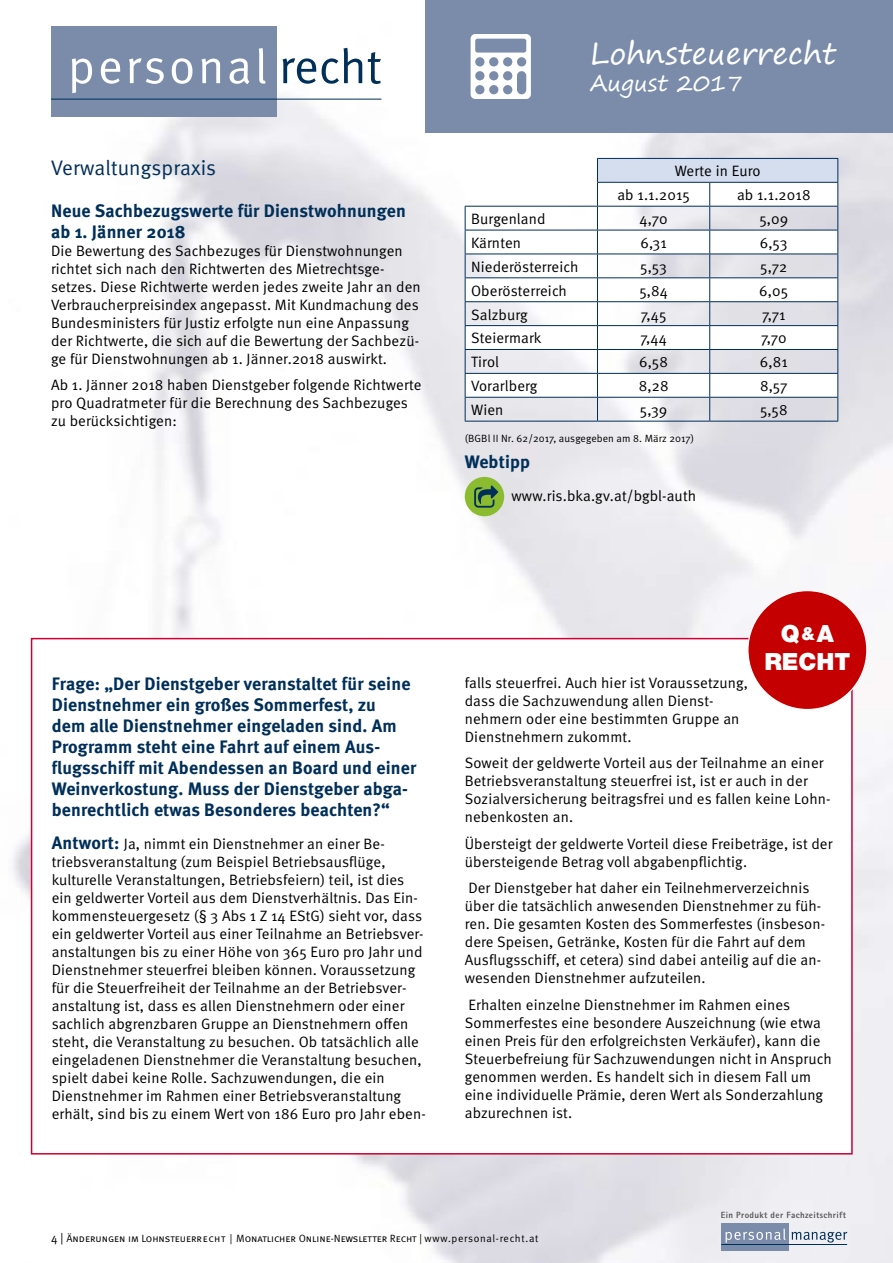
<style>
.page{position:relative;width:893px;height:1263px;background:#fff}
.page>*{position:absolute;margin:0;border:0;box-sizing:border-box;transform-origin:0 0}
.t1{font:30px "Segoe Print";color:#fff}
.t2{font:900 23.7px/28.5px "Helvetica Neue LTW1 G";color:#fff;text-align:center}
.t3{font:22.5px "Segoe Print";color:#fff}
.t4{font:21px "Meta Normal";letter-spacing:.005em;color:#002f59}
.t5{font:700 18px/21px "Meta";letter-spacing:.01em;color:#002f59}
.t6{font:15px/18px "Meta Normal";letter-spacing:.01em;color:#000}
.t7{font:10.5px "Meta Normal Caps";color:#000}
.t8{font:10.5px "Meta Normal";letter-spacing:.01em;color:#000}
.t9{font:800 9px "Rotis Sans Serif";letter-spacing:.04em;color:#58585a}
.s1{font-family:"Meta";font-weight:700;font-size:18px;color:#002f59}
.s2{font-size:17.85px}
.s3{font-size:12px}
.s4{font-family:"Meta Normal"}
</style>
<div class="page">
<img style="left:12px;top:47px;width:881px;height:1216px">
<div style="left:51px;top:26px;width:226px;height:90px;background:#7a8caa"></div>
<hr style="left:51px;top:99px;width:330px;height:1px;background:#002f59">
<svg style="left:283px;top:48px;width:98px;height:36px"></svg>
<svg style="left:72px;top:48px;width:194px;height:45px"></svg>
<div style="left:425px;top:0;width:468px;height:132px;background:#7a8caa"></div>
<div style="left:721px;top:1223px;width:68px;height:28px;background:#7a8caa"></div>
<hr style="left:721px;top:1244px;width:126px;height:1px;background:#002f59">
<svg style="left:725px;top:1228px;width:122px;height:15px"></svg>
<svg style="left:471px;top:34px;width:60px;height:65px"></svg>
<div style="left:31px;top:638px;width:822px;height:516px;background:#fff;border:2px solid #c03"></div>
<div style="left:597px;top:158px;width:241px;height:24px;background:#d4deef"></div>
<svg style="left:465px;top:182px;width:372px;height:215px"></svg>
<hr style="left:597px;top:158px;width:113px;height:1px;background:#002f59">
<hr style="left:710px;top:158px;width:128px;height:1px;background:#002f59">
<hr style="left:597px;top:182px;width:113px;height:1px;background:#002f59">
<hr style="left:710px;top:182px;width:128px;height:1px;background:#002f59">
<hr style="left:465px;top:206px;width:132px;height:1px;background:#002f59">
<hr style="left:597px;top:206px;width:113px;height:1px;background:#002f59">
<hr style="left:710px;top:206px;width:128px;height:1px;background:#002f59">
<hr style="left:465px;top:230px;width:132px;height:1px;background:#002f59">
<hr style="left:597px;top:230px;width:113px;height:1px;background:#002f59">
<hr style="left:710px;top:230px;width:128px;height:1px;background:#002f59">
<hr style="left:465px;top:254px;width:132px;height:1px;background:#002f59">
<hr style="left:597px;top:254px;width:113px;height:1px;background:#002f59">
<hr style="left:710px;top:254px;width:128px;height:1px;background:#002f59">
<hr style="left:465px;top:277px;width:132px;height:1px;background:#002f59">
<hr style="left:597px;top:277px;width:113px;height:1px;background:#002f59">
<hr style="left:710px;top:277px;width:128px;height:1px;background:#002f59">
<hr style="left:465px;top:301px;width:132px;height:1px;background:#002f59">
<hr style="left:597px;top:301px;width:113px;height:1px;background:#002f59">
<hr style="left:710px;top:301px;width:128px;height:1px;background:#002f59">
<hr style="left:465px;top:325px;width:132px;height:1px;background:#002f59">
<hr style="left:597px;top:325px;width:113px;height:1px;background:#002f59">
<hr style="left:710px;top:325px;width:128px;height:1px;background:#002f59">
<hr style="left:465px;top:349px;width:132px;height:1px;background:#002f59">
<hr style="left:597px;top:349px;width:113px;height:1px;background:#002f59">
<hr style="left:710px;top:349px;width:128px;height:1px;background:#002f59">
<hr style="left:465px;top:373px;width:132px;height:1px;background:#002f59">
<hr style="left:597px;top:373px;width:113px;height:1px;background:#002f59">
<hr style="left:710px;top:373px;width:128px;height:1px;background:#002f59">
<hr style="left:465px;top:397px;width:132px;height:1px;background:#002f59">
<svg style="left:465px;top:207px;width:1px;height:214px"></svg>
<hr style="left:597px;top:397px;width:113px;height:1px;background:#002f59">
<svg style="left:597px;top:159px;width:1px;height:262px"></svg>
<hr style="left:710px;top:397px;width:128px;height:1px;background:#002f59">
<svg style="left:709px;top:183px;width:1px;height:238px"></svg>
<svg style="left:837px;top:159px;width:1px;height:262px"></svg>
<hr style="left:465px;top:421px;width:132px;height:1px;background:#002f59">
<hr style="left:597px;top:421px;width:113px;height:1px;background:#002f59">
<hr style="left:710px;top:421px;width:128px;height:1px;background:#002f59">
<div style="left:465px;top:477px;width:39px;height:39px;background:#8bbb2f;border-radius:50%"></div>
<svg style="left:474px;top:485px;width:24px;height:23px"></svg>
<div style="left:748px;top:591px;width:119px;height:118px;background:#c50000;border-radius:50%"></div>
<h3 class="t4" style="left:51px;top:155px;width:167px">Verwaltungspraxis</h3>
<p class="t5" style="left:51px;top:200px;width:356px">Neue Sachbezugswerte für Dienstwohnungen ab 1. Jänner 2018</p>
<p class="t6" style="left:51px;top:242px;width:371px">Die Bewertung des Sachbezuges für Dienstwohnungen richtet sich nach den Richtwerten des Mietrechtsge&shy;setzes. Diese Richtwerte werden jedes zweite Jahr an den Verbraucherpreisindex angepasst. Mit Kundmachung des Bundesministers für Justiz erfolgte nun eine Anpassung der Richtwerte, die sich auf die Bewertung der Sachbezü&shy;ge für Dienstwohnungen ab 1. Jänner.2018 auswirkt.</p>
<p class="t6" style="left:51px;top:376px;width:372px">Ab 1. Jänner 2018 haben Dienstgeber folgende Richtwerte pro Quadratmeter für die Berechnung des Sachbezuges zu berücksichtigen:</p>
<h1 class="t1" style="left:590px;top:26px;width:248px">Lohnsteuerrecht</h1>
<h3 class="t3" style="left:590px;top:63px;width:154px">August 2017</h3>
<p class="t6" style="left:617px;top:159px;width:145px;line-height:23.9px;text-indent:57px">Werte in Euro ab 1.1.2015</p>
<p class="t6" style="left:737px;top:186px;width:75px">ab 1.1.2018</p>
<p class="t6" style="left:471px;top:210px;width:76px">Burgenland</p>
<p class="t6" style="left:640px;top:210px;width:30px">4,70</p>
<p class="t6" style="left:759px;top:210px;width:30px">5,09</p>
<p class="t6" style="left:471px;top:234px;width:51px">Kärnten</p>
<p class="t6" style="left:640px;top:234px;width:28px">6,31</p>
<p class="t6" style="left:760px;top:234px;width:29px">6,53</p>
<p class="t6" style="left:471px;top:257px;width:109px">Niederösterreich</p>
<p class="t6" style="left:640px;top:257px;width:28px">5,53</p>
<p class="t6" style="left:760px;top:257px;width:28px">5,72</p>
<p class="t6" style="left:471px;top:281px;width:97px">Oberösterreich</p>
<p class="t6" style="left:639px;top:281px;width:30px">5,84</p>
<p class="t6" style="left:759px;top:281px;width:31px">6,05</p>
<p class="t6" style="left:471px;top:305px;width:58px">Salzburg</p>
<p class="t6" style="left:641px;top:305px;width:27px">7,45</p>
<p class="t6" style="left:762px;top:305px;width:25px">7,71</p>
<p class="t6" style="left:471px;top:329px;width:72px">Steiermark</p>
<p class="t6" style="left:640px;top:329px;width:28px">7,44</p>
<p class="t6" style="left:761px;top:329px;width:27px">7,70</p>
<p class="t6" style="left:471px;top:353px;width:29px">Tirol</p>
<p class="t6" style="left:639px;top:353px;width:30px">6,58</p>
<p class="t6" style="left:760px;top:353px;width:29px">6,81</p>
<p class="t6" style="left:471px;top:377px;width:68px">Vorarlberg</p>
<p class="t6" style="left:639px;top:377px;width:31px">8,28</p>
<p class="t6" style="left:760px;top:377px;width:29px">8,57</p>
<p class="t6" style="left:471px;top:401px;width:34px">Wien</p>
<p class="t6" style="left:640px;top:401px;width:29px">5,39</p>
<p class="t6" style="left:760px;top:401px;width:29px">5,58</p>
<p class="t8" style="left:465px;top:432px;width:231px">(BGBl II Nr. 62/2017, ausgegeben am 8. März 2017)</p>
<p class="t5" style="left:465px;top:451px;width:67px">Webtipp</p>
<p class="t6" style="left:511px;top:487px;width:186px">www.ris.bka.gv.at/bgbl-auth</p>
<p class="t5" style="left:52px;top:673px;width:366px">Frage: „Der Dienstgeber veranstaltet für seine Dienstnehmer ein großes Sommerfest, zu<br>dem alle Dienstnehmer eingeladen sind. Am Programm steht eine Fahrt auf einem Aus&shy;flugsschiff mit Abendessen an Board und einer Weinverkostung. Muss der Dienstgeber abga&shy;benrechtlich etwas Besonderes beachten?“</p>
<p class="t6" style="left:52px;top:834px;width:376px"><span class="s1">Antwort:</span> Ja, nimmt ein Dienstnehmer an einer Be&shy;triebsveranstaltung (zum Beispiel Betriebsausflüge, kulturelle Veranstaltungen, Betriebsfeiern) teil, ist dies ein geldwerter Vorteil aus dem Dienstverhältnis. Das Ein&shy;kommensteuergesetz (§ 3 Abs 1 Z 14 EStG) sieht vor, dass ein geldwerter Vorteil aus einer Teilnahme an Betriebsver&shy;anstaltungen bis zu einer Höhe von 365 Euro pro Jahr und Dienstnehmer steuerfrei bleiben können. Voraussetzung für die Steuerfreiheit der Teilnahme an der Betriebsver&shy;anstaltung ist, dass es allen Dienstnehmern oder einer sachlich abgrenzbaren Gruppe an Dienstnehmern offen steht, die Veranstaltung zu besuchen. Ob tatsächlich alle eingeladenen Dienstnehmer die Veranstaltung besuchen, spielt dabei keine Rolle. Sachzuwendungen, die ein Dienstnehmer im Rahmen einer Betriebsveranstaltung erhält, sind bis zu einem Wert von 186 Euro pro Jahr eben-</p>
<h2 class="t2" style="left:764px;top:619px;width:88px">Q<span class="s2">&amp;</span>A<br>RECHT</h2>
<p class="t6" style="left:465px;top:673px;width:285px">falls steuerfrei. Auch hier ist Voraussetzung, dass die Sachzuwendung allen Dienst&shy;nehmern oder eine bestimmten Gruppe an Dienstnehmern zukommt.</p>
<p class="t6" style="left:465px;top:754px;width:367px">Soweit der geldwerte Vorteil aus der Teilnahme an einer Betriebsveranstaltung steuerfrei ist, ist er auch in der Sozialversicherung beitragsfrei und es fallen keine Lohn&shy;nebenkosten an.</p>
<p class="t6" style="left:465px;top:834px;width:369px">Übersteigt der geldwerte Vorteil diese Freibeträge, ist der übersteigende Betrag voll abgabenpflichtig.</p>
<p class="t6" style="left:465px;top:879px;width:362px">Der Dienstgeber hat daher ein Teilnehmerverzeichnis über die tatsächlich anwesenden Dienstnehmer zu füh&shy;ren. Die gesamten Kosten des Sommerfestes (insbeson&shy;dere Speisen, Getränke, Kosten für die Fahrt auf dem Ausflugsschiff, et cetera) sind dabei anteilig auf die an&shy;wesenden Dienstnehmer aufzuteilen.</p>
<p class="t6" style="left:465px;top:995px;width:369px">Erhalten einzelne Dienstnehmer im Rahmen eines Sommerfestes eine besondere Auszeichnung (wie etwa einen Preis für den erfolgreichsten Verkäufer), kann die Steuerbefreiung für Sachzuwendungen nicht in Anspruch genommen werden. Es handelt sich in diesem Fall um eine individuelle Prämie, deren Wert als Sonderzahlung abzurechnen ist.</p>
<p class="t9" style="left:721px;top:1209px;width:127px">Ein Produkt der Fachzeitschrift</p>
<p class="t7" style="left:51px;top:1232px;width:489px"><span class="s3">4 |</span> Änderungen im Lohnsteuerrecht | Monatlicher Online-Newsletter Recht | <span class="s4">www.personal-recht.at</span></p>
</div>
